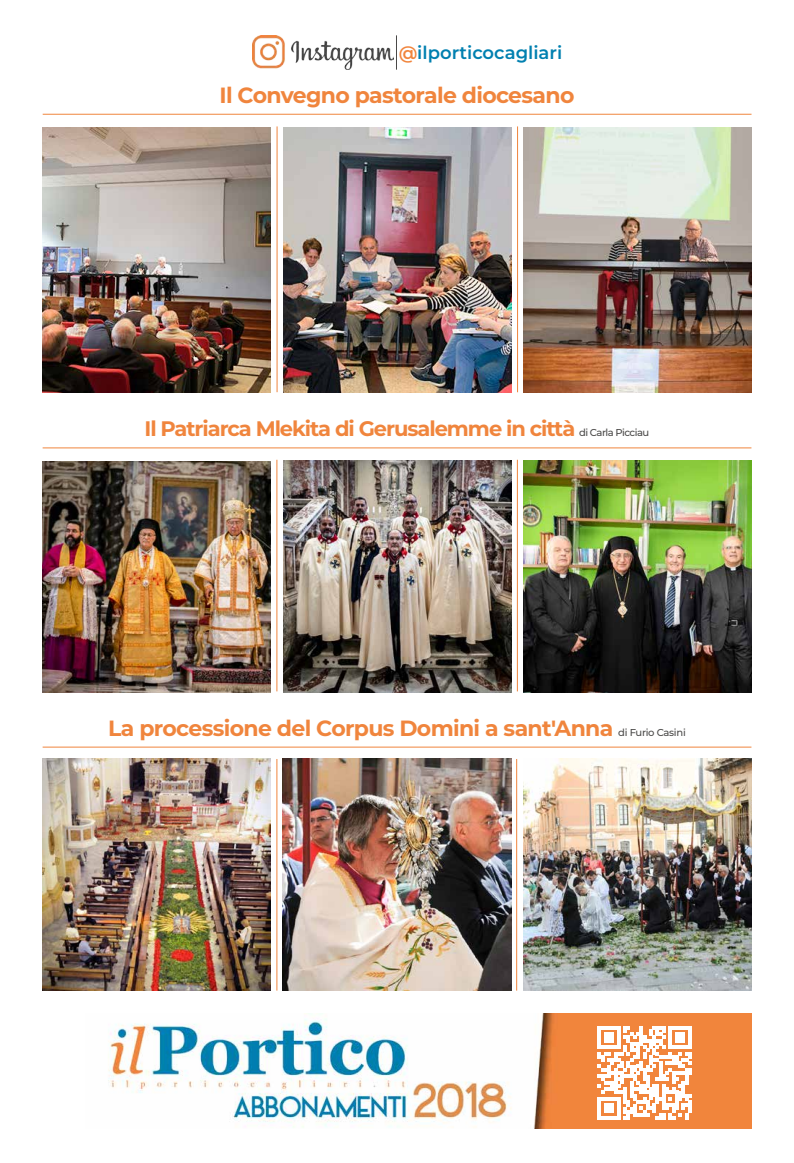
<style>
.page{position:relative;width:794px;height:1163px;background:#fff}
.page>*{position:absolute;margin:0;border:0;box-sizing:border-box;transform-origin:0 0}
.t1{font:700 22px "Montserrat";letter-spacing:-.03em;color:#f0853d}
.t2{font:700 21px "Montserrat";letter-spacing:-.05em;color:#f0853d}
.t3{font:600 18px "Montserrat";color:#0080b0}
.s1{color:#f1853d}
.s2{font-weight:500;font-size:10px;color:#4a4948}
</style>
<div class="page">
<img style="left:523px;top:127px;width:228px;height:265px">
<hr style="left:277px;top:126px;width:1px;height:266px;background:#f0853d">
<hr style="left:43px;top:114px;width:708px;height:1px;background:#f0853d">
<img style="left:283px;top:127px;width:228px;height:265px">
<img style="left:43px;top:127px;width:228px;height:265px">
<img style="left:43px;top:758px;width:228px;height:232px">
<img style="left:283px;top:758px;width:228px;height:232px">
<img style="left:523px;top:758px;width:228px;height:232px">
<hr style="left:517px;top:126px;width:1px;height:266px;background:#f0853d">
<hr style="left:43px;top:746px;width:708px;height:1px;background:#f0853d">
<hr style="left:276px;top:758px;width:1px;height:232px;background:#f0853d">
<hr style="left:516px;top:758px;width:1px;height:232px;background:#f0853d">
<img style="left:252px;top:35px;width:141px;height:35px">
<hr style="left:396px;top:35px;width:1px;height:35px;background:#4a4948">
<img style="left:108px;top:1013px;width:644px;height:115px">
<svg style="left:598px;top:1025px;width:93px;height:94px"></svg>
<img style="left:283px;top:460px;width:228px;height:232px">
<img style="left:43px;top:461px;width:228px;height:231px">
<img style="left:523px;top:460px;width:228px;height:232px">
<hr style="left:43px;top:447px;width:708px;height:1px;background:#f0853d">
<hr style="left:276px;top:459px;width:1px;height:232px;background:#f0853d">
<hr style="left:517px;top:459px;width:1px;height:232px;background:#f0853d">
<p class="t3" style="left:399px;top:40px;width:165px"><span class="s1">@</span>ilporticocagliari</p>
<p class="t1" style="left:219px;top:79px;width:356px">Il Convegno pastorale diocesano</p>
<p class="t2" style="left:145px;top:413px;width:506px">Il Patriarca Mlekita di Gerusalemme in città <span class="s2">di Carla Picciau</span></p>
<p class="t1" style="left:108px;top:712px;width:579px">La processione del Corpus Domini a sant'Anna <span class="s2">di Furio Casini</span></p>
</div>
